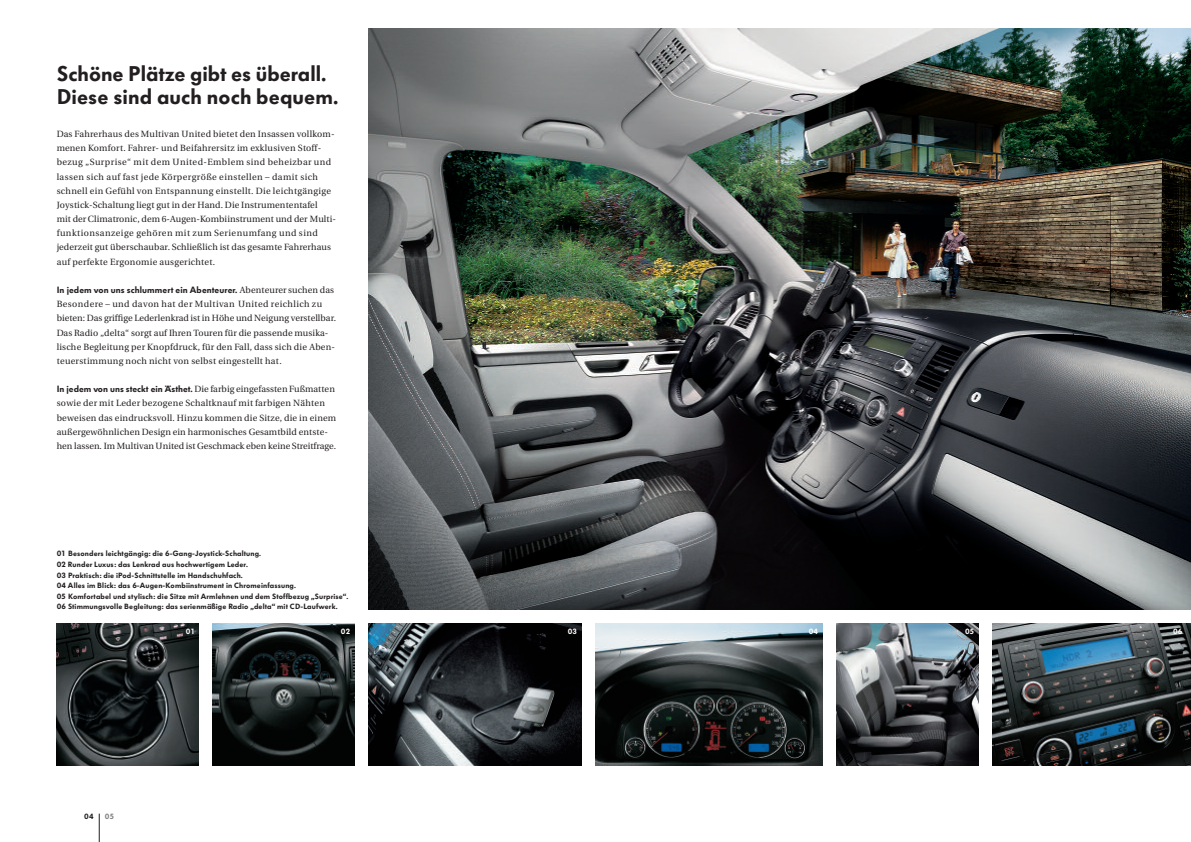
<style>
.page{position:relative;width:1191px;height:842px;background:#fff}
.page>*{position:absolute;margin:0;border:0;box-sizing:border-box;transform-origin:0 0}
.t1{font:900 21px/22.7px "VW Headline";letter-spacing:.005em;color:#231f20}
.t2{font:9px/14.2px "VW Utopia";letter-spacing:.02em;color:#231f20}
.t3{font:900 9px "VW Headline";letter-spacing:.01em;color:#231f20}
.t4{font:900 7.5px/10.6px "VW Headline";letter-spacing:.02em;color:#231f20}
.t5{font:900 7.5px "VW Headline";letter-spacing:.02em;color:#fff}
.t6{font:900 7.5px "VW Headline";color:#808285}
.s1{font-family:"VW Utopia";font-weight:400}
.s2{font-family:"VW Headline";font-weight:900}
</style>
<div class="page">
<img style="left:836px;top:624px;width:142px;height:141px">
<img style="left:992px;top:624px;width:199px;height:141px">
<img style="left:213px;top:624px;width:141px;height:141px">
<img style="left:595px;top:624px;width:227px;height:141px">
<img style="left:57px;top:624px;width:141px;height:141px">
<img style="left:369px;top:624px;width:212px;height:141px">
<img style="left:369px;top:28px;width:822px;height:581px">
<svg style="left:99px;top:814px;width:1px;height:28px"></svg>
<h1 class="t1" style="left:57px;top:64px;width:283px">Schöne Plätze gibt es überall.<br>Diese sind auch noch bequem.</h1>
<p class="t2" style="left:57px;top:128px;width:281px">Das Fahrerhaus des Multivan United bietet den Insassen vollkom&shy;menen Komfort. Fahrer- und Beifahrersitz im exklusiven Stoff&shy;bezug „Surprise“ mit dem United-Emblem sind beheizbar und lassen sich auf fast jede Körpergröße einstellen – damit sich schnell ein Gefühl von Entspannung einstellt. Die leichtgängige Joystick-Schaltung liegt gut in der Hand. Die Instrumententafel<br>mit der Climatronic, dem 6-Augen-Kombiinstrument und der Multi&shy;funktionsanzeige gehören mit zum Serienumfang und sind jederzeit gut überschaubar. Schließlich ist das gesamte Fahrerhaus auf perfekte Ergonomie ausgerichtet.</p>
<p class="t3" style="left:57px;top:286px;width:279px">In jedem von uns schlummert ein Abenteurer. <span class="s1">Abenteurer suchen das</span></p>
<p class="t2" style="left:57px;top:298px;width:281px">Besondere – und davon hat der Multivan United reichlich zu bieten: Das griffige Lederlenkrad ist in Höhe und Neigung verstellbar.<br>Das Radio „delta“ sorgt auf Ihren Touren für die passende musika&shy;lische Begleitung per Knopfdruck, für den Fall, dass sich die Aben&shy;teuerstimmung noch nicht von selbst eingestellt hat.</p>
<p class="t2" style="left:57px;top:383px;width:281px"><span class="s2">In jedem von uns steckt ein Ästhet.</span> Die farbig eingefassten Fußmatten sowie der mit Leder bezogene Schaltknauf mit farbigen Nähten beweisen das eindrucksvoll. Hinzu kommen die Sitze, die in einem außergewöhnlichen Design ein harmonisches Gesamtbild entste&shy;hen lassen. Im Multivan United ist Geschmack eben keine Streitfrage.</p>
<p class="t4" style="left:57px;top:549px;width:293px">01 Besonders leichtgängig: die 6-Gang-Joystick-Schaltung.<br>02 Runder Luxus: das Lenkrad aus hochwertigem Leder.<br>03 Praktisch: die iPod-Schnittstelle im Handschuhfach.<br>04 Alles im Blick: das 6-Augen-Kombiinstrument in Chromeinfassung.<br>05 Komfortabel und stylisch: die Sitze mit Armlehnen und dem Stoffbezug „Surprise“.<br>06 Stimmungsvolle Begleitung: das serienmäßige Radio „delta“ mit CD-Laufwerk.</p>
<p class="t4" style="left:84px;top:812px;width:11px">04</p>
<p class="t6" style="left:105px;top:814px;width:11px">05</p>
<p class="t5" style="left:186px;top:628px;width:10px">01</p>
<p class="t5" style="left:341px;top:628px;width:11px">02</p>
<p class="t5" style="left:568px;top:628px;width:11px">03</p>
<p class="t5" style="left:809px;top:628px;width:11px">04</p>
<p class="t5" style="left:965px;top:628px;width:11px">05</p>
<p class="t5" style="left:1173px;top:628px;width:11px">06</p>
</div>
